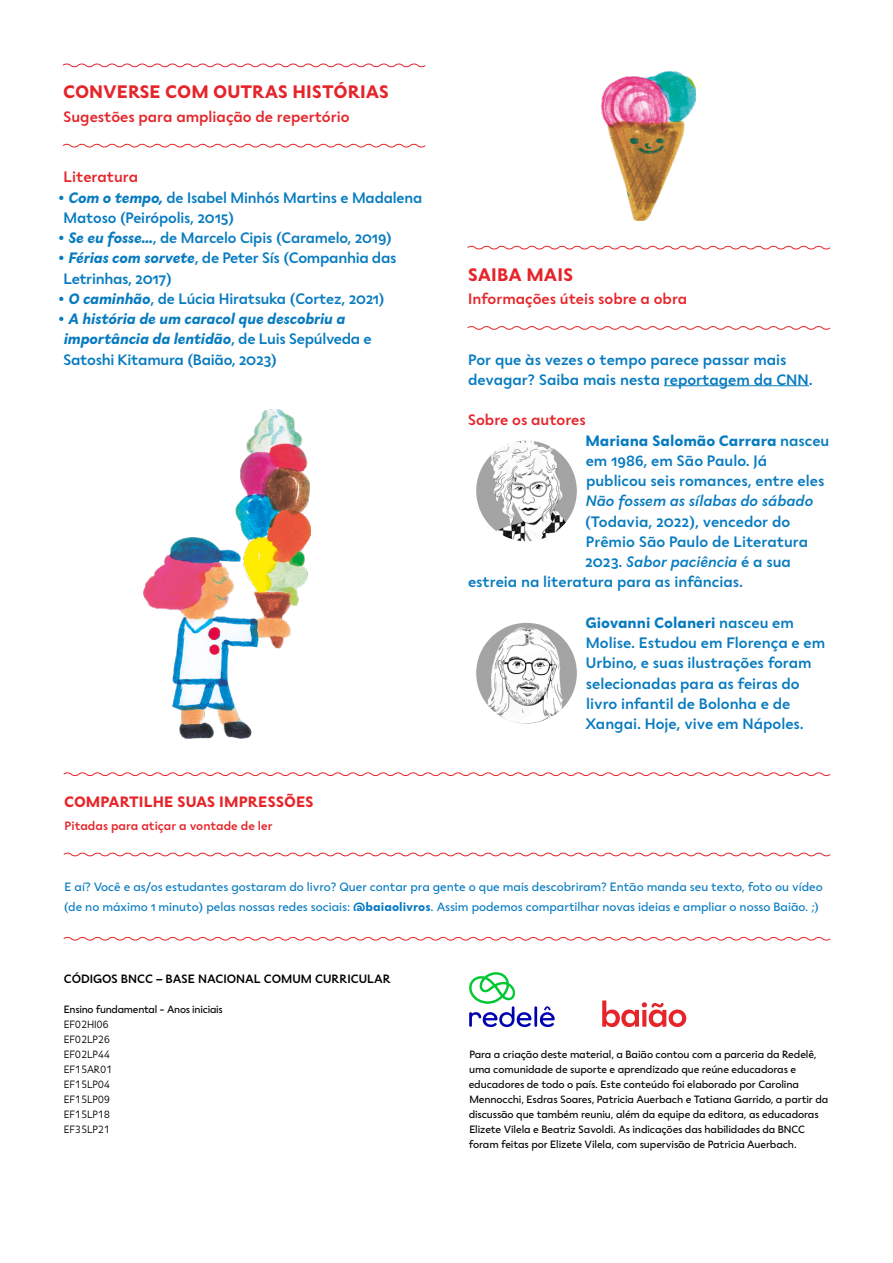
<style>
.page{position:relative;width:893px;height:1263px;background:#fff}
.page>*{position:absolute;margin:0;border:0;box-sizing:border-box;transform-origin:0 0}
.t1{font:700 18px "Seiva";color:#e5252a}
.t2{font:500 15px/20.2px "Seiva";color:#077bc0}
.t3{font:italic 700 15px/20.2px "Seiva";letter-spacing:-.01em;color:#077bc0}
.t4{font:500 15px "Seiva";color:#e5252a}
.t5{font:500 15px/20.2px "Seiva";letter-spacing:-.02em;color:#077bc0}
.t6{font:italic 500 15px "Seiva";color:#077bc0}
.t7{font:700 15px "Seiva";color:#e5252a}
.t8{font:12px/20.2px "Seiva";color:#077bc0}
.t9{font:500 12px "Seiva";color:#000}
.t10{font:500 12px "Seiva";color:#e5252a}
.t11{font:10.5px/15px "Seiva";letter-spacing:-.01em;color:#000}
.t12{font:300 10.5px/15px "Seiva";letter-spacing:-.02em;color:#000}
.s1{font-weight:700}
.s2{font-weight:700;font-style:italic}
.s3{font-style:normal}
.s4{font-weight:500;font-style:normal}
.s5{color:#e5252a}
</style>
<div class="page">
<svg style="left:62px;top:63px;width:364px;height:5px"></svg>
<svg style="left:62px;top:143px;width:364px;height:5px"></svg>
<svg style="left:467px;top:245px;width:364px;height:5px"></svg>
<svg style="left:467px;top:326px;width:364px;height:4px"></svg>
<hr style="left:664px;top:385px;width:145px;height:1px;background:#077bc0">
<img style="left:476px;top:441px;width:101px;height:100px;border-radius:50px">
<img style="left:476px;top:623px;width:101px;height:100px;border-radius:50px">
<svg style="left:602px;top:1000px;width:84px;height:27px"></svg>
<svg style="left:63px;top:772px;width:768px;height:4px"></svg>
<svg style="left:63px;top:852px;width:768px;height:5px"></svg>
<svg style="left:63px;top:936px;width:768px;height:5px"></svg>
<hr style="left:534px;top:1006px;width:3px;height:21px;background:#0000af">
<svg style="left:540px;top:1006px;width:15px;height:21px"></svg>
<svg style="left:469px;top:972px;width:62px;height:55px"></svg>
<img style="left:602px;top:72px;width:93px;height:148px">
<img style="left:144px;top:409px;width:166px;height:329px">
<p class="t1" style="left:63px;top:81px;width:327px">CONVERSE COM OUTRAS HISTÓRIAS</p>
<p class="t4" style="left:63px;top:107px;width:288px">Sugestões para ampliação de repertório</p>
<p class="t4" style="left:64px;top:168px;width:76px">Literatura</p>
<p class="t2" style="left:64px;top:187px;width:360px;text-indent:-6px"><span class="s1">•</span> <span class="s2">Com o tempo,</span> de Isabel Minhós Martins e Madalena<br>Matoso (Peirópolis, 2015)</p>
<p class="t2" style="left:58px;top:228px;width:336px"><span class="s1">•</span> <span class="s2">Se eu fosse...</span>, de Marcelo Cipis (Caramelo, 2019)</p>
<p class="t5" style="left:64px;top:248px;width:334px;text-indent:-6px"><span class="s1">•</span> <span class="s2">Férias com sorvete</span>, de Peter Sís (Companhia das<br>Letrinhas, 2017)</p>
<p class="t2" style="left:58px;top:288px;width:329px"><span class="s1">•</span> <span class="s2">O caminhão</span>, de Lúcia Hiratsuka (Cortez, 2021)</p>
<p class="t3" style="left:63px;top:309px;width:310px;text-indent:-5px"><span class="s3">•</span> A história de um caracol que descobriu a importância da lentidão<span class="s4">, de Luis Sepúlveda e<br>Satoshi Kitamura (Baião, 2023)</span></p>
<p class="t7" style="left:64px;top:792px;width:251px">COMPARTILHE SUAS IMPRESSÕES</p>
<p class="t10" style="left:65px;top:819px;width:209px">Pitadas para atiçar a vontade de ler</p>
<p class="t1" style="left:468px;top:263px;width:107px">SAIBA MAIS</p>
<p class="t4" style="left:468px;top:289px;width:220px">Informações úteis sobre a obra</p>
<p class="t2" style="left:468px;top:349px;width:346px">Por que às vezes o tempo parece passar mais devagar? Saiba mais nesta reportagem da CNN.</p>
<p class="t2" style="left:585px;top:410px;width:246px;text-indent:-118px"><span class="s5">Sobre os autores<br></span><span class="s1">Mariana Salomão Carrara</span> nasceu em 1986, em São Paulo. Já publicou seis romances, entre eles</p>
<p class="t6" style="left:586px;top:492px;width:229px">Não fossem as sílabas do sábado</p>
<p class="t2" style="left:585px;top:511px;width:207px">(Todavia, 2022), vencedor do</p>
<p class="t2" style="left:586px;top:531px;width:224px">Prêmio São Paulo de Literatura</p>
<p class="t6" style="left:585px;top:552px;width:207px"><span class="s3">2023.</span> Sabor paciência <span class="s3">é a sua</span></p>
<p class="t2" style="left:468px;top:572px;width:276px">estreia na literatura para as infâncias.</p>
<p class="t2" style="left:585px;top:612px;width:242px"><span class="s1">Giovanni Colaneri</span> nasceu em<br>Molise. Estudou em Florença e em<br>Urbino, e suas ilustrações foram selecionadas para as feiras do livro infantil de Bolonha e de<br>Xangai. Hoje, vive em Nápoles.</p>
<p class="t8" style="left:64px;top:877px;width:761px">E aí? Você e as/os estudantes gostaram do livro? Quer contar pra gente o que mais descobriram? Então manda seu texto, foto ou vídeo (de no máximo 1 minuto) pelas nossas redes sociais: <span class="s1">@baiaolivros</span>. Assim podemos compartilhar novas ideias e ampliar o nosso Baião. ;)</p>
<p class="t9" style="left:64px;top:971px;width:329px">CÓDIGOS BNCC – BASE NACIONAL COMUM CURRICULAR</p>
<p class="t11" style="left:64px;top:1002px;width:160px">Ensino fundamental - Anos iniciais</p>
<p class="t12" style="left:64px;top:1017px;width:50px">EF02HI06<br>EF02LP26<br>EF02LP44<br>EF15AR01<br>EF15LP04<br>EF15LP09<br>EF15LP18<br>EF35LP21</p>
<p class="t11" style="left:469px;top:1047px;width:361px">Para a criação deste material, a Baião contou com a parceria da Redelê, uma comunidade de suporte e aprendizado que reúne educadoras e educadores de todo o país. Este conteúdo foi elaborado por Carolina Mennocchi, Esdras Soares, Patricia Auerbach e Tatiana Garrido, a partir da discussão que também reuniu, além da equipe da editora, as educadoras Elizete Vilela e Beatriz Savoldi. As indicações das habilidades da BNCC foram feitas por Elizete Vilela, com supervisão de Patricia Auerbach.</p>
</div>
